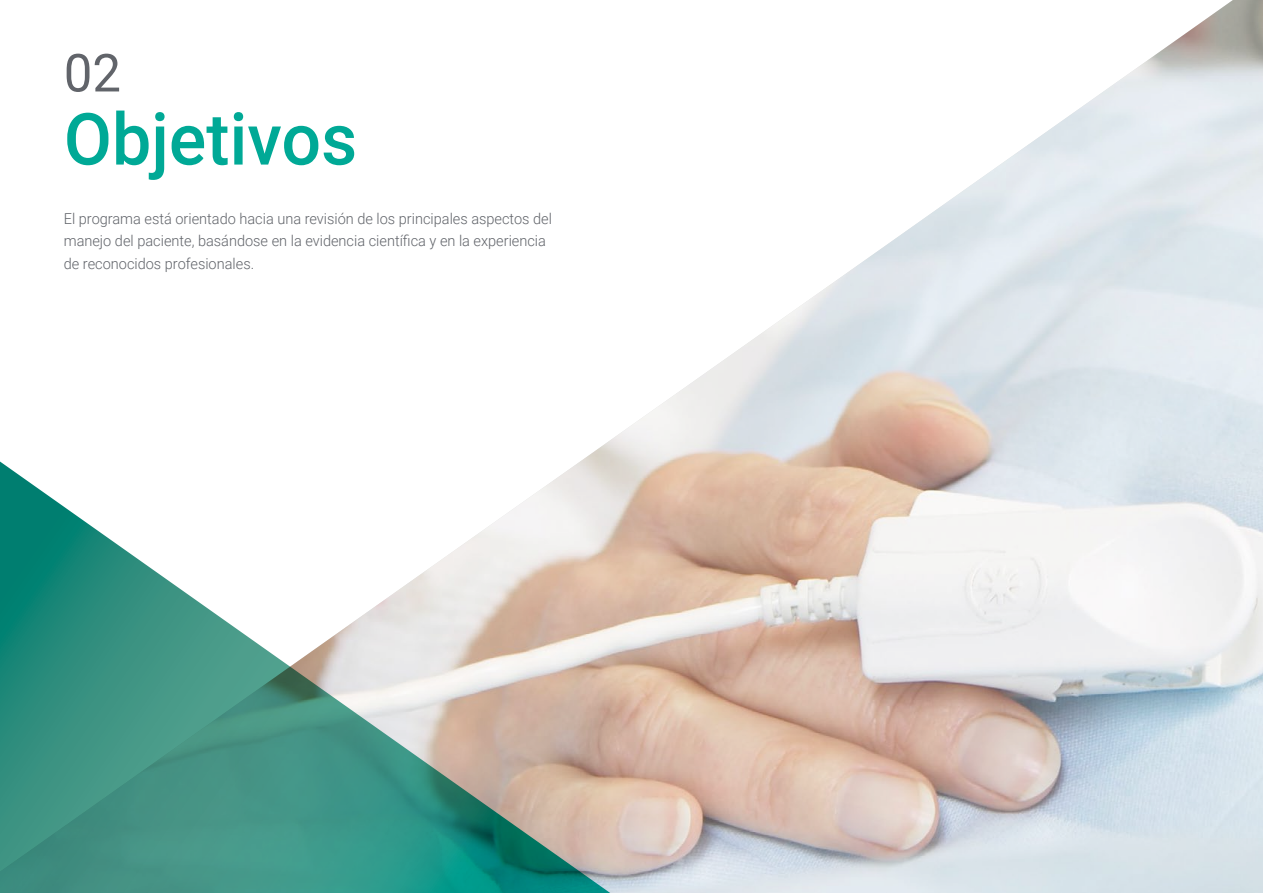
<style>
.page{position:relative;width:1263px;height:893px;background:#fff}
.page>*{position:absolute;margin:0;border:0;box-sizing:border-box;transform-origin:0 0}
.t1{font:500 72px "Roboto";color:#00a996}
.t2{font:52.5px "Roboto";color:#61646a}
.t3{font:300 15px/22.5px "Roboto";color:#61646a}
</style>
<div class="page">
<img style="left:602px;top:0;width:661px;height:893px">
<svg style="left:0;top:446px;width:640px;height:447px"></svg>
<h2 class="t2" style="left:64px;top:36px;width:59px">02</h2>
<h1 class="t1" style="left:64px;top:89px;width:295px">Objetivos</h1>
<p class="t3" style="left:64px;top:207px;width:490px">El programa está orientado hacia una revisión de los principales aspectos del manejo del paciente, basándose en la evidencia científica y en la experiencia de reconocidos profesionales.</p>
</div>
